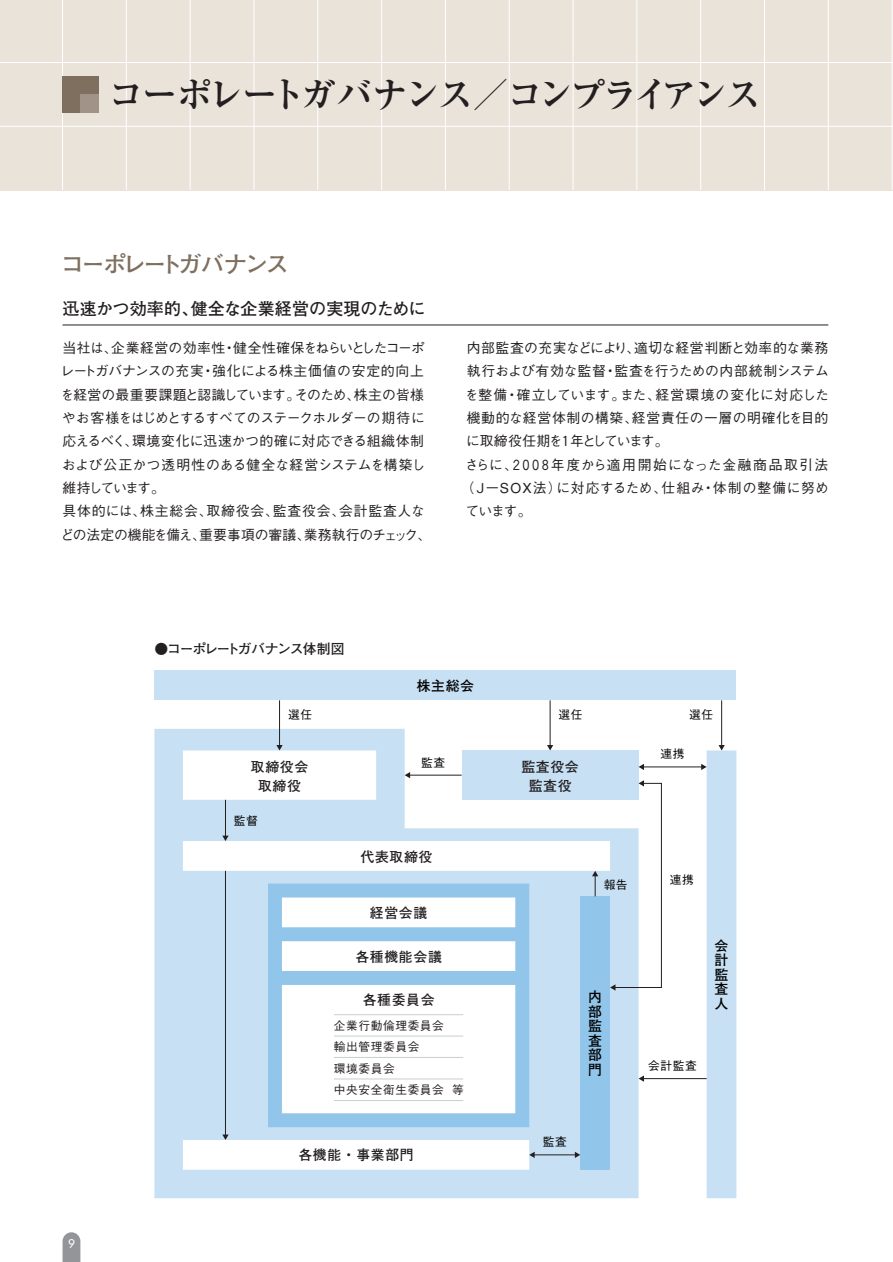
<style>
.page{position:relative;width:893px;height:1262px;background:#fff}
.page>*{position:absolute;margin:0;border:0;box-sizing:border-box;transform-origin:0 0}
.t1{font:700 36.15px "Ryumin";letter-spacing:-.1em;color:#231f20}
.t2{font:700 23.4px "Futo Go B101";letter-spacing:-.12em;color:#7e6f5f}
.t3{font:700 16.95px "Futo Go B101";letter-spacing:.01em;color:#231f20}
.t4{font:500 13.8px/23.4px "Gothic BBB";letter-spacing:.015em;color:#231f20}
.t5{font:500 13.8px "Gothic BBB";letter-spacing:.05em;color:#231f20}
.t6{font:700 13.8px/19.2px "Futo Go B101";letter-spacing:.05em;color:#231f20;text-align:center}
.t7{font:500 13.8px "Gothic BBB";letter-spacing:.055em;color:#231f20}
.t8{font:500 13.8px "Gothic BBB";letter-spacing:-.02em;color:#231f20}
.t9{font:500 13.8px "Gothic BBB";letter-spacing:-.11em;color:#231f20}
.t10{font:700 13.8px "Futo Go B101";letter-spacing:-.08em;color:#231f20}
.t11{font:700 13.8px/14.5px "Futo Go B101";color:#000;text-align:justify}
.t12{font:500 11.7px/21.3px "Gothic BBB";letter-spacing:.05em;color:#231f20}
.t13{font:500 11.7px "Gothic BBB";letter-spacing:.05em;color:#000}
.t14{font:11.7px "Futura";color:#fff}
</style>
<div class="page">
<svg style="left:63px;top:1232px;width:17px;height:30px"></svg>
<div style="left:0;top:0;width:892px;height:190px;background:#e9e3da"></div>
<hr style="left:0;top:62px;width:892px;height:1px;background:#fff">
<hr style="left:0;top:126px;width:892px;height:1px;background:#fff">
<hr style="left:62px;top:0;width:1px;height:190px;background:#fff">
<hr style="left:126px;top:0;width:1px;height:190px;background:#fff">
<hr style="left:190px;top:0;width:1px;height:190px;background:#fff">
<hr style="left:253px;top:0;width:1px;height:190px;background:#fff">
<hr style="left:317px;top:0;width:1px;height:190px;background:#fff">
<hr style="left:381px;top:0;width:1px;height:190px;background:#fff">
<hr style="left:445px;top:0;width:1px;height:190px;background:#fff">
<hr style="left:509px;top:0;width:1px;height:190px;background:#fff">
<hr style="left:572px;top:0;width:1px;height:190px;background:#fff">
<hr style="left:636px;top:0;width:1px;height:190px;background:#fff">
<hr style="left:700px;top:0;width:1px;height:190px;background:#fff">
<hr style="left:764px;top:0;width:1px;height:190px;background:#fff">
<hr style="left:827px;top:0;width:1px;height:190px;background:#fff">
<hr style="left:891px;top:0;width:1px;height:190px;background:#fff">
<hr style="left:63px;top:325px;width:765px;height:1px;background:#231f20">
<div style="left:63px;top:76px;width:36px;height:36px;background:#7e6f5f"></div>
<div style="left:81px;top:94px;width:18px;height:18px;background:#a29389"></div>
<div style="left:154px;top:670px;width:582px;height:30px;background:#c7e0f3"></div>
<div style="left:706px;top:750px;width:30px;height:448px;background:#c7e0f3"></div>
<svg style="left:154px;top:729px;width:484px;height:469px;background:#cee3f4"></svg>
<div style="left:183px;top:750px;width:193px;height:49px;background:#fff"></div>
<div style="left:461px;top:750px;width:177px;height:49px;background:#c7e0f3"></div>
<div style="left:183px;top:841px;width:427px;height:30px;background:#fff"></div>
<div style="left:183px;top:1140px;width:346px;height:29px;background:#fff"></div>
<div style="left:268px;top:883px;width:261px;height:244px;background:#92c5ea"></div>
<div style="left:282px;top:941px;width:233px;height:30px;background:#fff"></div>
<div style="left:282px;top:985px;width:233px;height:128px;background:#fff"></div>
<hr style="left:334px;top:1035px;width:129px;height:1px;background:#c6ced4">
<hr style="left:334px;top:1057px;width:129px;height:1px;background:#c6ced4">
<hr style="left:334px;top:1014px;width:129px;height:1px;background:#c6ced4">
<hr style="left:334px;top:1078px;width:129px;height:1px;background:#c6ced4">
<hr style="left:334px;top:1100px;width:129px;height:1px;background:#c6ced4">
<div style="left:282px;top:897px;width:233px;height:30px;background:#fff"></div>
<hr style="left:225px;top:870px;width:1px;height:265px;background:#231f20">
<svg style="left:222px;top:1134px;width:6px;height:6px"></svg>
<hr style="left:279px;top:700px;width:1px;height:46px;background:#231f20">
<svg style="left:276px;top:745px;width:7px;height:5px"></svg>
<hr style="left:550px;top:700px;width:1px;height:46px;background:#231f20">
<svg style="left:547px;top:745px;width:6px;height:5px"></svg>
<hr style="left:721px;top:700px;width:1px;height:46px;background:#231f20">
<svg style="left:718px;top:745px;width:6px;height:5px"></svg>
<hr style="left:642px;top:1078px;width:64px;height:1px;background:#231f20">
<svg style="left:638px;top:1075px;width:6px;height:6px"></svg>
<hr style="left:409px;top:775px;width:52px;height:1px;background:#231f20">
<svg style="left:404px;top:772px;width:6px;height:6px"></svg>
<hr style="left:642px;top:766px;width:60px;height:1px;background:#231f20">
<svg style="left:701px;top:764px;width:5px;height:6px"></svg>
<svg style="left:638px;top:763px;width:6px;height:7px"></svg>
<hr style="left:533px;top:1154px;width:43px;height:1px;background:#231f20">
<svg style="left:575px;top:1151px;width:5px;height:7px"></svg>
<svg style="left:529px;top:1151px;width:5px;height:7px"></svg>
<svg style="left:610px;top:780px;width:51px;height:210px"></svg>
<hr style="left:225px;top:799px;width:1px;height:37px;background:#231f20">
<svg style="left:222px;top:835px;width:6px;height:6px"></svg>
<div style="left:580px;top:896px;width:30px;height:273px;background:#92c5ea"></div>
<svg style="left:592px;top:871px;width:6px;height:25px"></svg>
<h1 class="t1" style="left:108px;top:73px;width:655px">コーポレートガバナンス／コンプライアンス</h1>
<h2 class="t2" style="left:61px;top:251px;width:230px">コーポレートガバナンス</h2>
<p class="t3" style="left:63px;top:299px;width:364px">迅速かつ効率的、健全な企業経営の実現のために</p>
<p class="t4" style="left:61px;top:336px;width:371px">当社は、企業経営の効率性・健全性確保をねらいとしたコーポレートガバナンスの充実・強化による株主価値の安定的向上を経営の最重要課題と認識しています。そのため、株主の皆様やお客様をはじめとするすべてのステークホルダーの期待に応えるべく、環境変化に迅速かつ的確に対応できる組織体制および公正かつ透明性のある健全な経営システムを構築し維持しています。<br>具体的には、株主総会、取締役会、監査役会、会計監査人などの法定の機能を備え、重要事項の審議、業務執行のチェック、</p>
<p class="t4" style="left:466px;top:336px;width:363px">内部監査の充実などにより、適切な経営判断と効率的な業務</p>
<p class="t8" style="left:466px;top:363px;width:363px">執行および有効な監督・監査を行うための内部統制システム</p>
<p class="t5" style="left:465px;top:386px;width:366px">を整備・確立しています。また、経営環境の変化に対応した</p>
<p class="t5" style="left:466px;top:410px;width:363px">機動的な経営体制の構築、経営責任の一層の明確化を目的</p>
<p class="t9" style="left:466px;top:433px;width:204px">に取締役任期を１年としています。</p>
<p class="t5" style="left:465px;top:456px;width:365px">さらに、２００８年度から適用開始になった金融商品取引法</p>
<p class="t7" style="left:460px;top:480px;width:370px">（Ｊ－SOX法）に対応するため、仕組み・体制の整備に努め</p>
<p class="t4" style="left:465px;top:500px;width:67px">ています。</p>
<p class="t10" style="left:154px;top:640px;width:192px">●コーポレートガバナンス体制図</p>
<p class="t13" style="left:288px;top:708px;width:25px">選任</p>
<p class="t11" style="left:416px;top:678px;width:59px">株主総会</p>
<p class="t13" style="left:558px;top:708px;width:25px">選任</p>
<p class="t13" style="left:689px;top:708px;width:25px">選任</p>
<p class="t14" style="left:68px;top:1235px;width:8px">9</p>
<p class="t13" style="left:421px;top:755px;width:25px">監査</p>
<p class="t6" style="left:251px;top:757px;width:59px">取締役会取締役</p>
<p class="t6" style="left:521px;top:757px;width:59px">監査役会監査役</p>
<p class="t13" style="left:234px;top:814px;width:25px">監督</p>
<p class="t6" style="left:360px;top:847px;width:73px">代表取締役</p>
<p class="t6" style="left:370px;top:903px;width:59px">経営会議</p>
<p class="t13" style="left:603px;top:877px;width:25px">報告</p>
<p class="t6" style="left:355px;top:947px;width:88px">各種機能会議</p>
<p class="t6" style="left:362px;top:990px;width:73px">各種委員会</p>
<p class="t12" style="left:334px;top:1015px;width:131px">企業行動倫理委員会<br>輸出管理委員会<br>環境委員会<br>中央安全衛生委員会 等</p>
<p class="t11" style="left:588px;top:989px;width:15px">内部監査部門</p>
<p class="t6" style="left:298px;top:1145px;width:117px">各機能・事業部門</p>
<p class="t13" style="left:542px;top:1135px;width:25px">監査</p>
<p class="t13" style="left:660px;top:747px;width:25px">連携</p>
<p class="t13" style="left:670px;top:873px;width:25px">連携</p>
<p class="t11" style="left:714px;top:938px;width:15px">会計監査人</p>
<p class="t13" style="left:648px;top:1059px;width:50px">会計監査</p>
</div>
